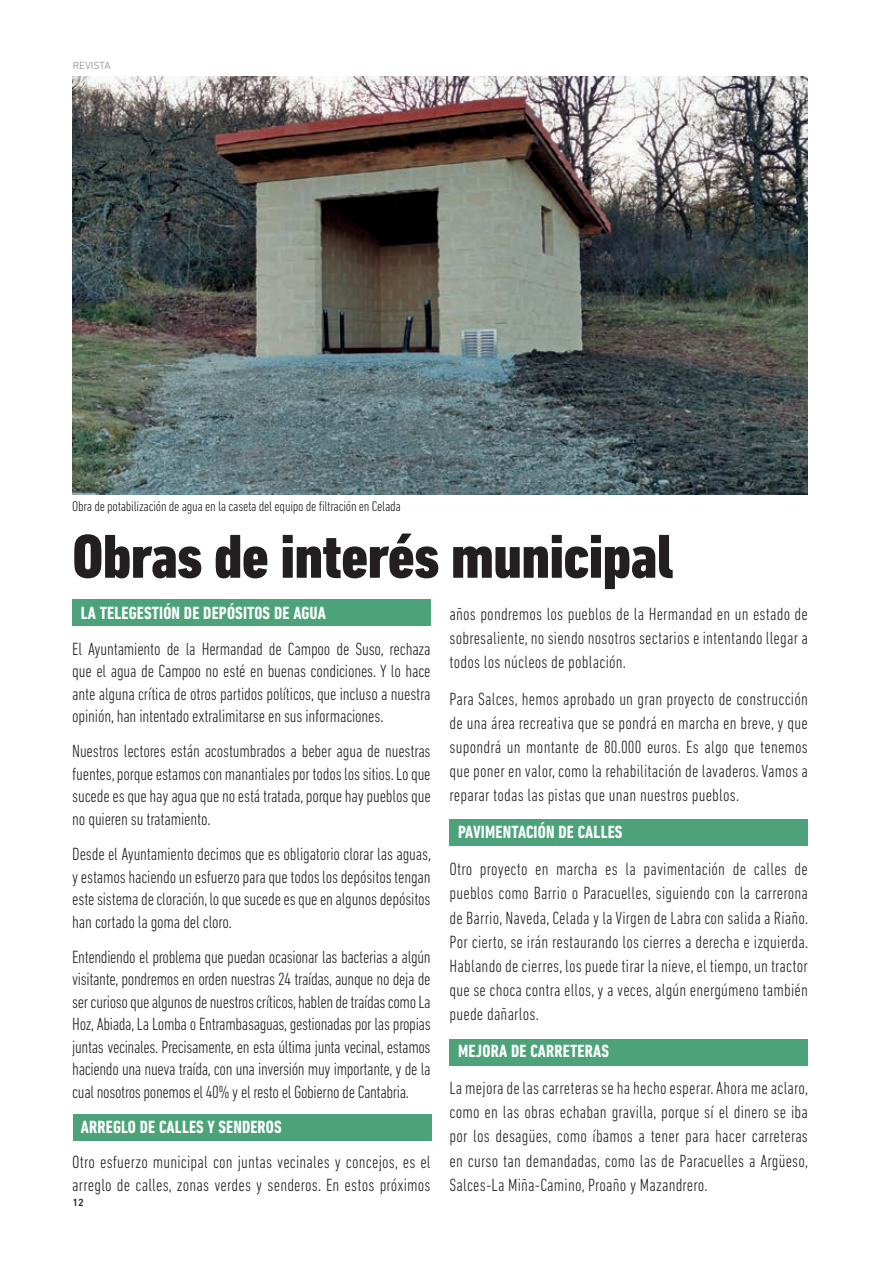
<style>
.page{position:relative;width:893px;height:1263px;background:#fff}
.page>*{position:absolute;margin:0;border:0;box-sizing:border-box;transform-origin:0 0}
.t1{font:800 condensed 63px "DIN Next LT Pro";letter-spacing:-.01em;color:#231f20;scale:1.05 1}
.t2{font:300 condensed 18px/22.5px "DIN Next LT Pro";letter-spacing:.01em;color:#231f20;text-align:justify}
.t3{font:700 condensed 18px "DIN Next LT Pro";letter-spacing:.01em;color:#fff}
.t4{font:300 condensed 14.25px "DIN Next LT Pro";letter-spacing:-.02em;color:#231f20;scale:1.05 1}
.t5{font:300 10.5px "DIN Next LT Pro";color:#808285}
.t6{font:500 10.5px "DIN Next LT Pro";color:#231f20}
</style>
<div class="page">
<div style="left:449px;top:819px;width:358px;height:27px;background:#4ca37a"></div>
<div style="left:449px;top:1039px;width:358px;height:27px;background:#4ca37a"></div>
<div style="left:72px;top:599px;width:358px;height:27px;background:#4ca37a"></div>
<div style="left:73px;top:1114px;width:358px;height:27px;background:#4ca37a"></div>
<img style="left:72px;top:77px;width:736px;height:417px">
<p class="t5" style="left:73px;top:59px;width:39px">REVISTA</p>
<p class="t4" style="left:72px;top:498px;width:314px">Obra de potabilización de agua en la caseta del equipo de filtración en Celada</p>
<h1 class="t1" style="left:72px;top:520px;width:574px">Obras de interés municipal</h1>
<p class="t3" style="left:81px;top:603px;width:247px">LA TELEGESTIÓN DE DEPÓSITOS DE AGUA</p>
<p class="t2" style="left:72px;top:637px;width:360px">El Ayuntamiento de la Hermandad de Campoo de Suso, rechaza que el agua de Campoo no esté en buenas condiciones. Y lo hace ante alguna crítica de otros partidos políticos, que incluso a nuestra opinión, han intentado extralimitarse en sus informaciones.</p>
<p class="t2" style="left:72px;top:740px;width:360px">Nuestros lectores están acostumbrados a beber agua de nuestras fuentes, porque estamos con manantiales por todos los sitios. Lo que sucede es que hay agua que no está tratada, porque hay pueblos que no quieren su tratamiento.</p>
<p class="t2" style="left:72px;top:843px;width:360px">Desde el Ayuntamiento decimos que es obligatorio clorar las aguas, y estamos haciendo un esfuerzo para que todos los depósitos tengan este sistema de cloración, lo que sucede es que en algunos depósitos han cortado la goma del cloro.</p>
<p class="t2" style="left:72px;top:945px;width:360px">Entendiendo el problema que puedan ocasionar las bacterias a algún visitante, pondremos en orden nuestras 24 traídas, aunque no deja de ser curioso que algunos de nuestros críticos, hablen de traídas como La Hoz, Abiada, La Lomba o Entrambasaguas, gestionadas por las propias juntas vecinales. Precisamente, en esta última junta vecinal, estamos haciendo una nueva traída, con una inversión muy importante, y de la cual nosotros ponemos el 40% y el resto el Gobierno de Cantabria.</p>
<p class="t3" style="left:81px;top:1117px;width:203px">ARREGLO DE CALLES Y SENDEROS</p>
<p class="t2" style="left:72px;top:1151px;width:360px">Otro esfuerzo municipal con juntas vecinales y concejos, es el arreglo de calles, zonas verdes y senderos. En estos próximos</p>
<p class="t6" style="left:72px;top:1197px;width:13px">12</p>
<p class="t2" style="left:450px;top:601px;width:360px;line-height:24.2px">años pondremos los pueblos de la Hermandad en un estado de sobresaliente, no siendo nosotros sectarios e intentando llegar a todos los núcleos de población.</p>
<p class="t2" style="left:450px;top:686px;width:360px;line-height:24.2px">Para Salces, hemos aprobado un gran proyecto de construcción de una área recreativa que se pondrá en marcha en breve, y que supondrá un montante de 80.000 euros. Es algo que tenemos que poner en valor, como la rehabilitación de lavaderos. Vamos a reparar todas las pistas que unan nuestros pueblos.</p>
<p class="t3" style="left:458px;top:822px;width:166px">PAVIMENTACIÓN DE CALLES</p>
<p class="t2" style="left:450px;top:857px;width:360px;line-height:24.2px">Otro proyecto en marcha es la pavimentación de calles de pueblos como Barrio o Paracuelles, siguiendo con la carrerona de Barrio, Naveda, Celada y la Virgen de Labra con salida a Riaño.<br>Por cierto, se irán restaurando los cierres a derecha e izquierda.<br>Hablando de cierres, los puede tirar la nieve, el tiempo, un tractor que se choca contra ellos, y a veces, algún energúmeno también puede dañarlos.</p>
<p class="t3" style="left:458px;top:1041px;width:152px">MEJORA DE CARRETERAS</p>
<p class="t2" style="left:450px;top:1076px;width:360px;line-height:24.2px">La mejora de las carreteras se ha hecho esperar. Ahora me aclaro, como en las obras echaban gravilla, porque sí el dinero se iba por los desagües, como íbamos a tener para hacer carreteras en curso tan demandadas, como las de Paracuelles a Argüeso, Salces-La Miña-Camino, Proaño y Mazandrero.</p>
</div>
